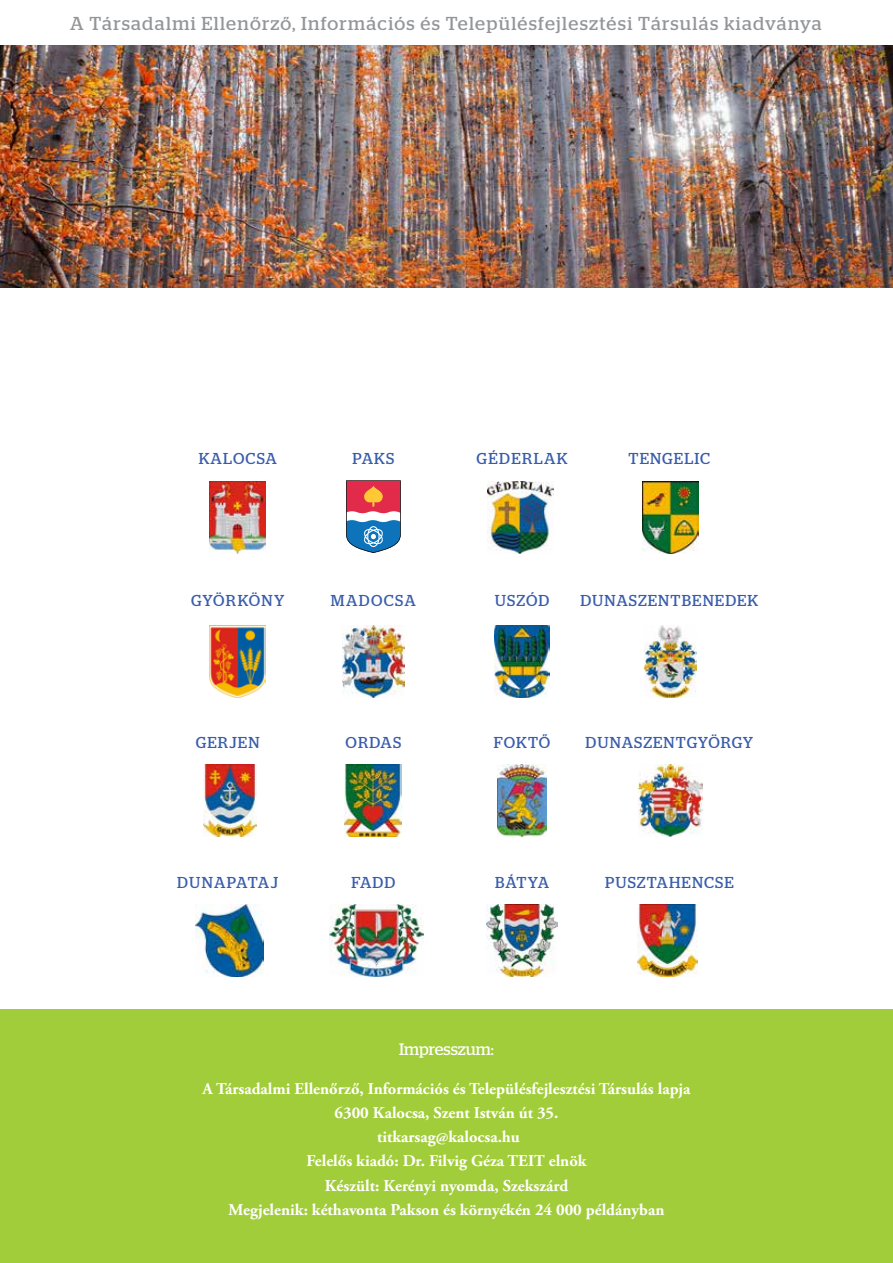
<style>
.page{position:relative;width:893px;height:1263px;background:#fff}
.page>*{position:absolute;margin:0;border:0;box-sizing:border-box;transform-origin:0 0}
.t1{font:18.75px "Stag";letter-spacing:.07em;color:#939598}
.t2{font:700 16.5px/24px "Adobe Garamond Pro";color:#fff;text-align:center}
.t3{font:16.5px "Stag";color:#fff}
.t4{font:15.75px "Stag";letter-spacing:.07em;color:#395dab}
</style>
<div class="page">
<div style="left:0;top:1010px;width:893px;height:253px;background:#a2cd3a"></div>
<svg style="left:346px;top:480px;width:55px;height:73px"></svg>
<img style="left:0;top:45px;width:893px;height:242px">
<img style="left:210px;top:481px;width:56px;height:72px">
<img style="left:487px;top:481px;width:66px;height:72px">
<img style="left:643px;top:481px;width:55px;height:72px">
<img style="left:644px;top:625px;width:53px;height:72px">
<img style="left:639px;top:765px;width:63px;height:72px">
<img style="left:494px;top:625px;width:55px;height:72px">
<img style="left:497px;top:765px;width:50px;height:72px">
<img style="left:343px;top:625px;width:61px;height:72px">
<img style="left:345px;top:765px;width:57px;height:72px">
<img style="left:210px;top:625px;width:56px;height:72px">
<img style="left:203px;top:765px;width:53px;height:72px">
<img style="left:196px;top:904px;width:68px;height:72px">
<img style="left:329px;top:904px;width:94px;height:72px">
<img style="left:486px;top:904px;width:72px;height:72px">
<img style="left:638px;top:904px;width:59px;height:72px">
<p class="t1" style="left:70px;top:13px;width:753px">A Társadalmi Ellenőrző, Információs és Településfejlesztési Társulás kiadványa</p>
<p class="t4" style="left:199px;top:449px;width:80px">KALOCSA</p>
<p class="t4" style="left:353px;top:449px;width:43px">PAKS</p>
<p class="t4" style="left:191px;top:591px;width:95px">GYÖRKÖNY</p>
<p class="t4" style="left:331px;top:591px;width:87px">MADOCSA</p>
<p class="t4" style="left:477px;top:449px;width:93px">GÉDERLAK</p>
<p class="t4" style="left:629px;top:449px;width:83px">TENGELIC</p>
<p class="t4" style="left:495px;top:591px;width:56px">USZÓD</p>
<p class="t4" style="left:580px;top:591px;width:180px">DUNASZENTBENEDEK</p>
<p class="t4" style="left:494px;top:734px;width:58px">FOKTŐ</p>
<p class="t4" style="left:196px;top:734px;width:65px">GERJEN</p>
<p class="t4" style="left:346px;top:734px;width:57px">ORDAS</p>
<p class="t4" style="left:586px;top:734px;width:169px">DUNASZENTGYÖRGY</p>
<p class="t4" style="left:177px;top:873px;width:103px">DUNAPATAJ</p>
<p class="t4" style="left:495px;top:873px;width:55px">BÁTYA</p>
<p class="t4" style="left:351px;top:873px;width:45px">FADD</p>
<p class="t4" style="left:605px;top:873px;width:130px">PUSZTAHENCSE</p>
<p class="t3" style="left:399px;top:1039px;width:96px">Impresszum:</p>
<p class="t2" style="left:203px;top:1077px;width:490px">A Társadalmi Ellenőrző, Információs és Településfejlesztési Társulás lapja 6300 Kalocsa, Szent István út 35.<br>titkarsag@kalocsa.hu<br>Felelős kiadó: Dr. Filvig Géza TEIT elnök<br>Készült: Kerényi nyomda, Szekszárd<br>Megjelenik: kéthavonta Pakson és környékén 24 000 példányban</p>
</div>
